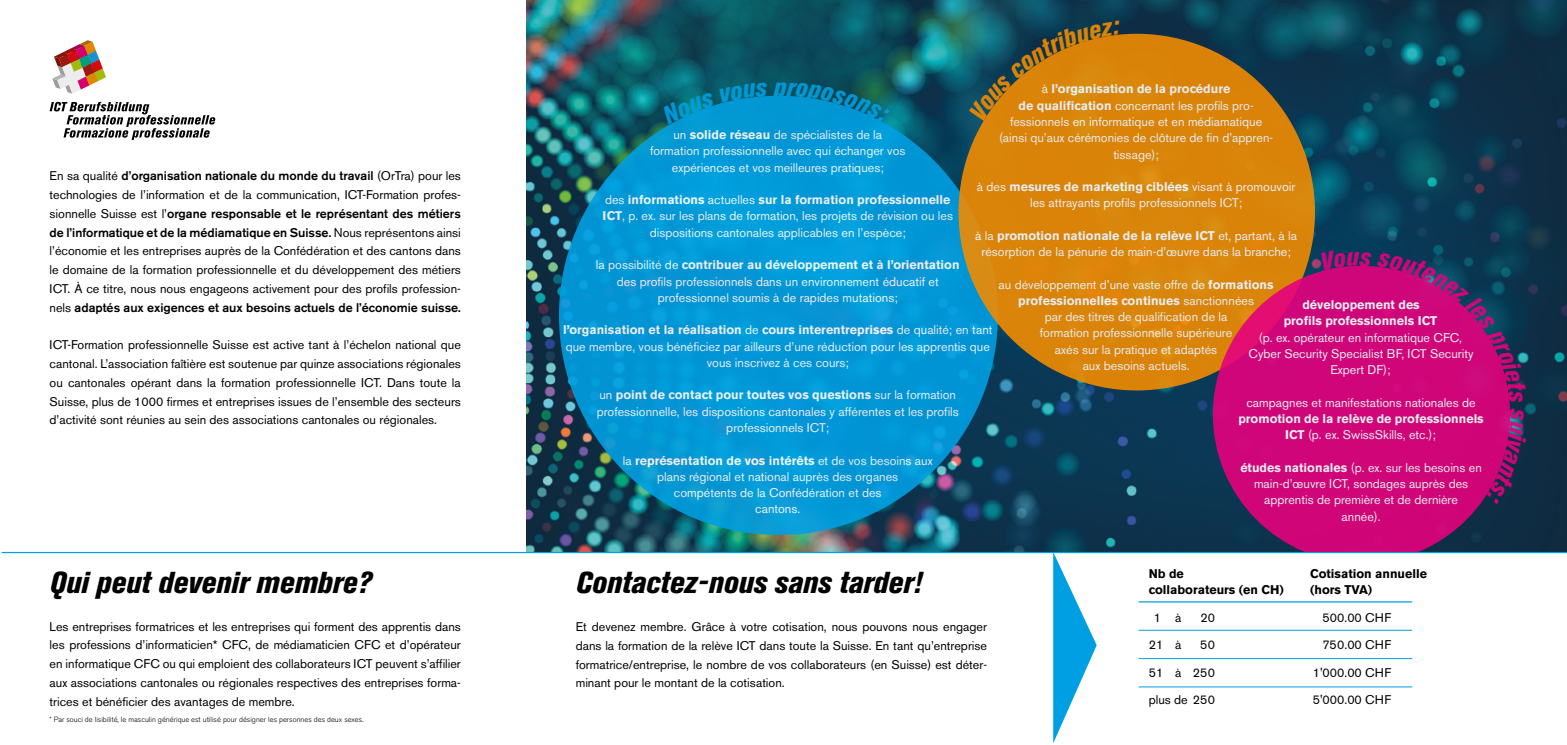
<style>
.page{position:relative;width:1567px;height:745px;background:#fff}
.page>*{position:absolute;margin:0;border:0;box-sizing:border-box;transform-origin:0 0}
.t1{font:italic 800 condensed 30px "Akzidenz Grotesk BE";color:#000}
.t2{font:italic 800 condensed 25px "Akzidenz Grotesk BE";color:#009fe3}
.t3{font:italic 800 condensed 25px "Akzidenz Grotesk BE";color:#e6007d}
.t4{font:12.5px/16.2px "Akzidenz Grotesk BE";color:#fff;text-align:center}
.t5{font:12.5px/18.8px "Akzidenz Grotesk BE";color:#000;text-align:justify}
.t6{font:700 12.5px/16.2px "Akzidenz Grotesk BE";color:#fff;text-align:center}
.t7{font:700 12.5px "Akzidenz Grotesk BE";color:#000}
.t8{font:300 7.5px "Akzidenz Grotesk BE";color:#000}
.s1{font-weight:500}
.s2{font-weight:700}
.s3{font-weight:400}
</style>
<div class="page">
<img style="left:526px;top:0;width:1040px;height:551px">
<svg style="left:52px;top:40px;width:54px;height:54px"></svg>
<svg style="left:50px;top:102px;width:165px;height:38px"></svg>
<svg style="left:1053px;top:553px;width:43px;height:190px"></svg>
<hr style="left:1138px;top:601px;width:273px;height:1px;background:#009fe3">
<hr style="left:1138px;top:629px;width:273px;height:1px;background:#009fe3">
<hr style="left:1138px;top:658px;width:273px;height:1px;background:#009fe3">
<hr style="left:1138px;top:686px;width:273px;height:1px;background:#009fe3">
<div style="left:559px;top:96px;width:438px;height:438px;background:#0197d6;border-radius:50%"></div>
<div style="left:958px;top:34px;width:356px;height:356px;background:#da8409;border-radius:50%"></div>
<div style="left:1212px;top:265px;width:297px;height:298px;background:#cf0578;border-radius:50%"></div>
<div style="left:1254px;top:552px;width:202px;height:17px;background:#fff"></div>
<hr style="left:2px;top:551px;width:1564px;height:2px;background:#009fe3">
<svg style="left:660px;top:82px;width:107px;height:43px"></svg>
<svg style="left:786px;top:82px;width:103px;height:40px"></svg>
<svg style="left:968px;top:21px;width:152px;height:99px"></svg>
<svg style="left:1320px;top:250px;width:205px;height:152px"></svg>
<svg style="left:1485px;top:420px;width:41px;height:83px"></svg>
<p class="t5" style="left:50px;top:166px;width:413px">En sa qualité <span class="s1">d’organisation nationale du monde du travail</span> (OrTra) pour les technologies de l’information et de la communication, ICT-Formation profes&shy;sionnelle Suisse est l’<span class="s1">organe responsable et le représentant des métiers de l’informatique et de la médiamatique en Suisse.</span> Nous représentons ainsi l’économie et les entreprises auprès de la Confédération et des cantons dans le domaine de la formation professionnelle et du développement des métiers ICT. À ce titre, nous nous engageons activement pour des profils profession&shy;nels <span class="s1">adaptés aux exigences et aux besoins actuels de l’économie suisse.</span></p>
<p class="t5" style="left:50px;top:335px;width:413px">ICT-Formation professionnelle Suisse est active tant à l’échelon national que cantonal. L’association faîtière est soutenue par quinze associations régionales ou cantonales opérant dans la formation professionnelle ICT. Dans toute la Suisse, plus de 1000 firmes et entreprises issues de l’ensemble des secteurs d’activité sont réunies au sein des associations cantonales ou régionales.</p>
<h1 class="t1" style="left:50px;top:566px;width:323px">Qui peut devenir membre?</h1>
<p class="t5" style="left:50px;top:616px;width:413px">Les entreprises formatrices et les entreprises qui forment des apprentis dans les professions d’informaticien* CFC, de médiamaticien CFC et d’opérateur en informatique CFC ou qui emploient des collaborateurs ICT peuvent s’affilier aux associations cantonales ou régionales respectives des entreprises forma&shy;trices et bénéficier des avantages de membre.</p>
<p class="t8" style="left:50px;top:714px;width:315px">* Par souci de lisibilité, le masculin générique est utilisé pour désigner les personnes des deux sexes.</p>
<h2 class="t2" style="left:773px;top:73px;width:14px">p</h2>
<p class="t4" style="left:999px;top:81px;width:275px">à <span class="s2">l’organisation de la procédure<br>de qualification</span> concernant les profils pro&shy;fessionnels en informatique et en médiamatique (ainsi qu’aux cérémonies de clôture de fin d’appren&shy;tissage);</p>
<p class="t4" style="left:976px;top:178px;width:320px">à des <span class="s2">mesures de marketing ciblées</span> visant à promouvoir les attrayants profils professionnels ICT;</p>
<p class="t4" style="left:975px;top:227px;width:323px">à la <span class="s2">promotion nationale de la relève ICT</span> et, partant, à la résorption de la pénurie de main-d’œuvre dans la branche;</p>
<p class="t4" style="left:998px;top:276px;width:277px">au développement d’une vaste offre de <span class="s2">formations professionnelles continues</span> sanctionnées<br>par des titres de qualification de la<br>formation professionnelle supérieure<br>axés sur la pratique et adaptés<br>aux besoins actuels.</p>
<p class="t4" style="left:650px;top:126px;width:257px">un <span class="s2">solide réseau</span> de spécialistes de la formation professionnelle avec qui échanger vos expériences et vos meilleures pratiques;</p>
<p class="t4" style="left:602px;top:191px;width:352px">des <span class="s2">informations</span> actuelles <span class="s2">sur la formation professionnelle<br>ICT</span>, p. ex. sur les plans de formation, les projets de révision ou les dispositions cantonales applicables en l’espèce;</p>
<p class="t4" style="left:596px;top:256px;width:365px">la possibilité de <span class="s2">contribuer au développement et à l’orientation </span>des profils professionnels dans un environnement éducatif et professionnel soumis à de rapides mutations;</p>
<p class="t4" style="left:563px;top:321px;width:431px"><span class="s2">l’organisation et la réalisation</span> de <span class="s2">cours interentreprises</span> de qualité; en tant que membre, vous bénéficiez par ailleurs d’une réduction pour les apprentis que vous inscrivez à ces cours;</p>
<p class="t4" style="left:596px;top:386px;width:363px">un <span class="s2">point de contact pour toutes vos questions</span> sur la formation professionnelle, les dispositions cantonales y afférentes et les profils professionnels ICT;</p>
<p class="t4" style="left:623px;top:451px;width:311px">la <span class="s2">représentation de vos intérêts</span> et de vos besoins aux plans régional et national auprès des organes<br>compétents de la Confédération et des<br>cantons.</p>
<p class="t6" style="left:1283px;top:296px;width:155px">développement des profils professionnels ICT</p>
<p class="t4" style="left:1248px;top:329px;width:226px">(p. ex. opérateur en informatique CFC,<br>Cyber Security Specialist BF, ICT Security<br>Expert DF);</p>
<p class="t4" style="left:1246px;top:394px;width:231px">campagnes et manifestations nationales de</p>
<p class="t6" style="left:1238px;top:410px;width:247px">promotion de la relève de professionnels<br>ICT <span class="s3">(p. ex. SwissSkills, etc.);</span></p>
<p class="t4" style="left:1240px;top:459px;width:243px"><span class="s2">études nationales</span> (p. ex. sur les besoins en main-d’œuvre ICT, sondages auprès des apprentis de première et de dernière<br>année).</p>
<h1 class="t1" style="left:575px;top:566px;width:347px">Contactez-nous sans tarder!</h1>
<p class="t5" style="left:575px;top:616px;width:413px">Et devenez membre. Grâce à votre cotisation, nous pouvons nous engager dans la formation de la relève ICT dans toute la Suisse. En tant qu’entreprise formatrice/entreprise, le nombre de vos collaborateurs (en Suisse) est déter&shy;minant pour le montant de la cotisation.</p>
<p class="t7" style="left:1148px;top:566px;width:37px">Nb de</p>
<p class="t7" style="left:1309px;top:566px;width:118px">Cotisation annuelle</p>
<p class="t7" style="left:1148px;top:582px;width:137px">collaborateurs (en CH)</p>
<p class="t7" style="left:1309px;top:582px;width:64px">(hors TVA)</p>
<p class="t5" style="left:1153px;top:607px;width:29px">1 à</p>
<p class="t5" style="left:1200px;top:607px;width:16px">20</p>
<p class="t5" style="left:1322px;top:607px;width:70px">500.00 CHF</p>
<p class="t5" style="left:1148px;top:635px;width:34px">21 à</p>
<p class="t5" style="left:1200px;top:635px;width:16px">50</p>
<p class="t5" style="left:1322px;top:635px;width:70px">750.00 CHF</p>
<p class="t5" style="left:1148px;top:662px;width:68px">51 à 250</p>
<p class="t5" style="left:1312px;top:662px;width:80px">1'000.00 CHF</p>
<p class="t5" style="left:1148px;top:690px;width:68px">plus de 250</p>
<p class="t5" style="left:1312px;top:690px;width:80px">5'000.00 CHF</p>
<h2 class="t3" style="left:1532px;top:408px;width:14px;rotate:90deg">s</h2>
</div>
